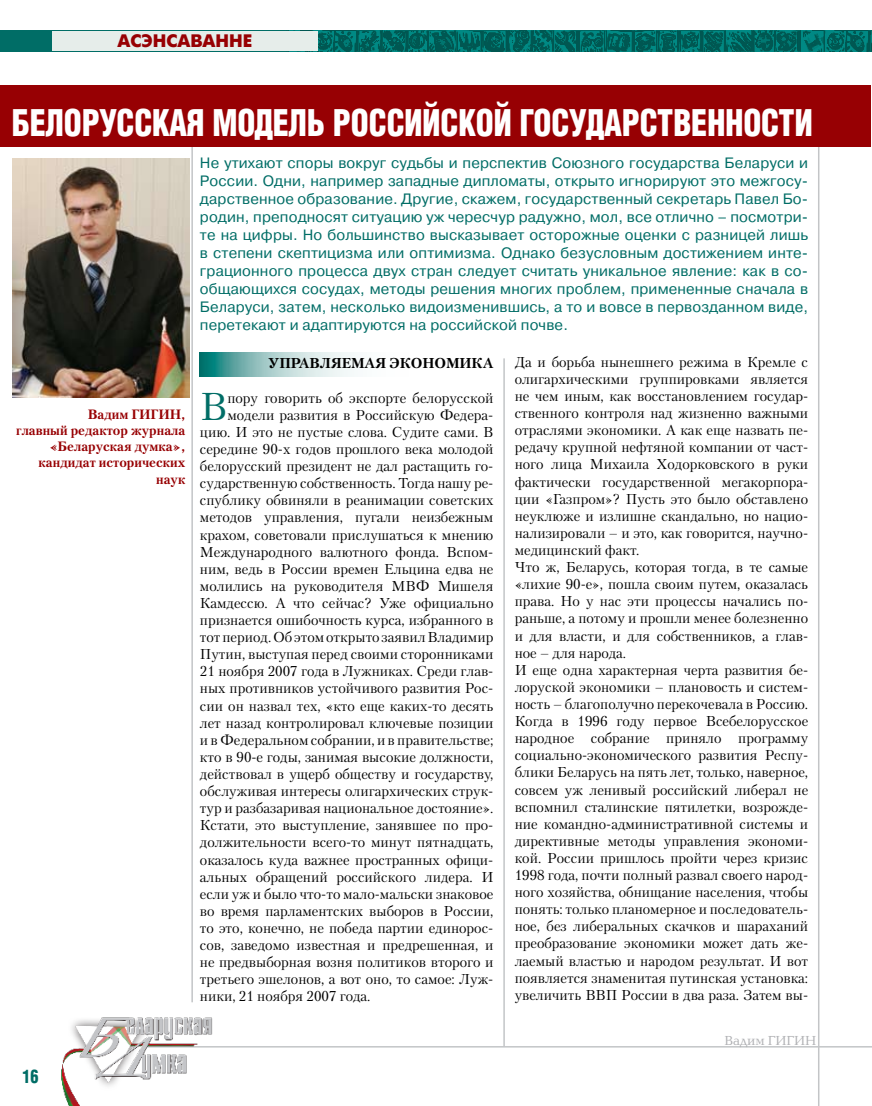
<style>
.page{position:relative;width:872px;height:1106px;background:#fff}
.page>*{position:absolute;margin:0;border:0;box-sizing:border-box;transform-origin:0 0}
.t1{font:38.7px "Petersburg C";color:#006d66}
.t2{font:700 35.85px "AG Letterica Cond L";color:#fff;scale:.9 1}
.t3{font:18px "Futuris Extra C";color:#970003}
.t4{font:700 18px "AG Letterica Cond L";color:#006d66;scale:.9 1}
.t5{font:15px/18px "Pragmatica C";letter-spacing:.01em;color:#006d66;text-align:justify}
.t6{font:14.25px/17.1px "Petersburg C";color:#000}
.t7{font:700 14.25px "Petersburg C";color:#000}
.t8{font:700 13.5px/16.2px "Petersburg C";color:#970003;text-align:right}
.t9{font:13.5px "Baltica C";color:#aeafb2}
</style>
<div class="page">
<svg style="left:0;top:31px;width:871px;height:21px;background:#006a64"></svg>
<div style="left:52px;top:31px;width:266px;height:20px;background:#e6edea"></div>
<hr style="left:146px;top:1046px;width:726px;height:1px;background:#c3c5c7">
<img style="left:61px;top:1002px;width:169px;height:104px">
<svg style="left:871px;top:31px;width:1px;height:21px"></svg>
<hr style="left:818px;top:94px;width:1px;height:1012px;background:#c3c5c7">
<hr style="left:191px;top:91px;width:2px;height:911px;background:#c3c5c7">
<hr style="left:503px;top:358px;width:2px;height:688px;background:#c3c5c7">
<svg style="left:200px;top:352px;width:152px;height:24px;background:#9bc7c5"></svg>
<div style="left:0;top:85px;width:870px;height:61px;background:#970003"></div>
<img style="left:12px;top:159px;width:178px;height:238px">
<p class="t3" style="left:118px;top:30px;width:136px">АСЭНСАВАННЕ</p>
<h2 class="t2" style="left:12px;top:101px;width:891px">БЕЛОРУССКАЯ МОДЕЛЬ РОССИЙСКОЙ ГОСУДАРСТВЕННОСТИ</h2>
<p class="t8" style="left:16px;top:406px;width:171px">Вадим ГИГИН ,<br>главный редактор журнала «Беларуская думка», кандидат исторических наук</p>
<p class="t4" style="left:23px;top:1065px;width:20px">16</p>
<p class="t5" style="left:200px;top:154px;width:610px">Не утихают споры вокруг судьбы и перспектив Союзного государства Беларуси и России. Одни, например западные дипломаты, открыто игнорируют это межгосу&shy;дарственное образование. Другие, скажем, государственный секретарь Павел Бо&shy;родин, преподносят ситуацию уж чересчур радужно, мол, все отлично – посмотри&shy;те на цифры. Но большинство высказывает осторожные оценки с разницей лишь в степени скептицизма или оптимизма. Однако безусловным достижением инте&shy;грационного процесса двух стран следует считать уникальное явление: как в со&shy;общающихся сосудах, методы решения многих проблем, примененные сначала в Беларуси, затем, несколько видоизменившись, а то и вовсе в первозданном виде, перетекают и адаптируются на российской почве.</p>
<p class="t6" style="left:514px;top:353px;width:295px">Да и борьба нынешнего режима в Кремле с олигархическими группировками является не чем иным, как восстановлением государ&shy;ственного контроля над жизненно важными отраслями экономики. А как еще назвать пе&shy;редачу крупной нефтяной компании от част&shy;ного лица Михаила Ходорковского в руки фактически государственной мегакорпора&shy;ции «Газпром»? Пусть это было обставлено неуклюже и излишне скандально, но нацио&shy;нализировали – и это, как говорится, научно&shy;медицинский факт.<br>Что ж, Беларусь, которая тогда, в те самые «лихие 90-е», пошла своим путем, оказалась права. Но у нас эти процессы начались по&shy;раньше, а потому и прошли менее болезненно и для власти, и для собственников, а глав&shy;ное – для народа.<br>И еще одна характерная черта развития бе&shy;лоруской экономики – плановость и систем&shy;ность – благополучно перекочевала в Россию.<br>Когда в 1996 году первое Всебелорусское народное собрание приняло программу социально-экономического развития Респу&shy;блики Беларусь на пять лет, только, наверное, совсем уж ленивый российский либерал не вспомнил сталинские пятилетки, возрожде&shy;ние командно-административной системы и директивные методы управления экономи&shy;кой. России пришлось пройти через кризис 1998 года, почти полный развал своего народ&shy;ного хозяйства, обнищание населения, чтобы понять: только планомерное и последователь&shy;ное, без либеральных скачков и шараханий преобразование экономики может дать же&shy;лаемый властью и народом результат. И вот появляется знаменитая путинская установка: увеличить ВВП России в два раза. Затем вы-</p>
<p class="t7" style="left:268px;top:354px;width:227px">Управляемая экономика</p>
<h1 class="t1" style="left:200px;top:383px;width:29px">В</h1>
<p class="t6" style="left:227px;top:389px;width:267px">пору говорить об экспорте белорусской</p>
<p class="t6" style="left:227px;top:406px;width:267px">модели развития в Российскую Федера-</p>
<p class="t6" style="left:200px;top:423px;width:295px">цию. И это не пустые слова. Судите сами. В</p>
<p class="t6" style="left:200px;top:440px;width:295px">середине 90-х годов прошлого века молодой</p>
<p class="t6" style="left:200px;top:457px;width:295px">белорусский президент не дал растащить го-</p>
<p class="t6" style="left:200px;top:474px;width:295px">сударственную собственность. Тогда нашу ре-</p>
<p class="t6" style="left:200px;top:491px;width:295px">спублику обвиняли в реанимации советских</p>
<p class="t6" style="left:200px;top:508px;width:295px">методов управления, пугали неизбежным</p>
<p class="t6" style="left:200px;top:526px;width:295px">крахом, советовали прислушаться к мнению</p>
<p class="t6" style="left:200px;top:543px;width:295px">Международного валютного фонда. Вспом-</p>
<p class="t6" style="left:200px;top:560px;width:295px">ним, ведь в России времен Ельцина едва не</p>
<p class="t6" style="left:200px;top:577px;width:295px">молились на руководителя МВФ Мишеля</p>
<p class="t6" style="left:200px;top:594px;width:295px">Камдессю. А что сейчас? Уже официально</p>
<p class="t6" style="left:200px;top:611px;width:295px">признается ошибочность курса, избранного в</p>
<p class="t6" style="left:200px;top:628px;width:295px">тот период. Об этом открыто заявил Владимир</p>
<p class="t6" style="left:200px;top:645px;width:295px">Путин, выступая перед своими сторонниками</p>
<p class="t6" style="left:200px;top:662px;width:295px">21 ноября 2007 года в Лужниках. Среди глав-</p>
<p class="t6" style="left:200px;top:679px;width:295px">ных противников устойчивого развития Рос-</p>
<p class="t6" style="left:200px;top:697px;width:295px">сии он назвал тех, «кто еще каких-то десять</p>
<p class="t6" style="left:200px;top:714px;width:295px">лет назад контролировал ключевые позиции</p>
<p class="t6" style="left:200px;top:731px;width:295px">и в Федеральном собрании, и в правительстве;</p>
<p class="t6" style="left:200px;top:748px;width:295px">кто в 90-е годы, занимая высокие должности,</p>
<p class="t6" style="left:200px;top:765px;width:295px">действовал в ущерб обществу и государству,</p>
<p class="t6" style="left:200px;top:782px;width:295px">обслуживая интересы олигархических струк-</p>
<p class="t6" style="left:200px;top:799px;width:295px">тур и разбазаривая национальное достояние».</p>
<p class="t6" style="left:200px;top:816px;width:295px">Кстати, это выступление, занявшее по про-</p>
<p class="t6" style="left:200px;top:833px;width:295px">должительности всего-то минут пятнадцать,</p>
<p class="t6" style="left:200px;top:850px;width:295px">оказалось куда важнее пространных офици-</p>
<p class="t6" style="left:200px;top:868px;width:295px">альных обращений российского лидера. И</p>
<p class="t6" style="left:200px;top:885px;width:295px">если уж и было что-то мало-мальски знаковое</p>
<p class="t6" style="left:200px;top:902px;width:295px">во время парламентских выборов в России,</p>
<p class="t6" style="left:200px;top:919px;width:295px">то это, конечно, не победа партии единорос-</p>
<p class="t6" style="left:200px;top:936px;width:295px">сов, заведомо известная и предрешенная, и</p>
<p class="t6" style="left:200px;top:953px;width:295px">не предвыборная возня политиков второго и</p>
<p class="t6" style="left:200px;top:970px;width:295px">третьего эшелонов, а вот оно, то самое: Луж-</p>
<p class="t6" style="left:200px;top:987px;width:172px">ники, 21 ноября 2007 года.</p>
<p class="t9" style="left:724px;top:1033px;width:93px">Вадим ГИГИН</p>
</div>
